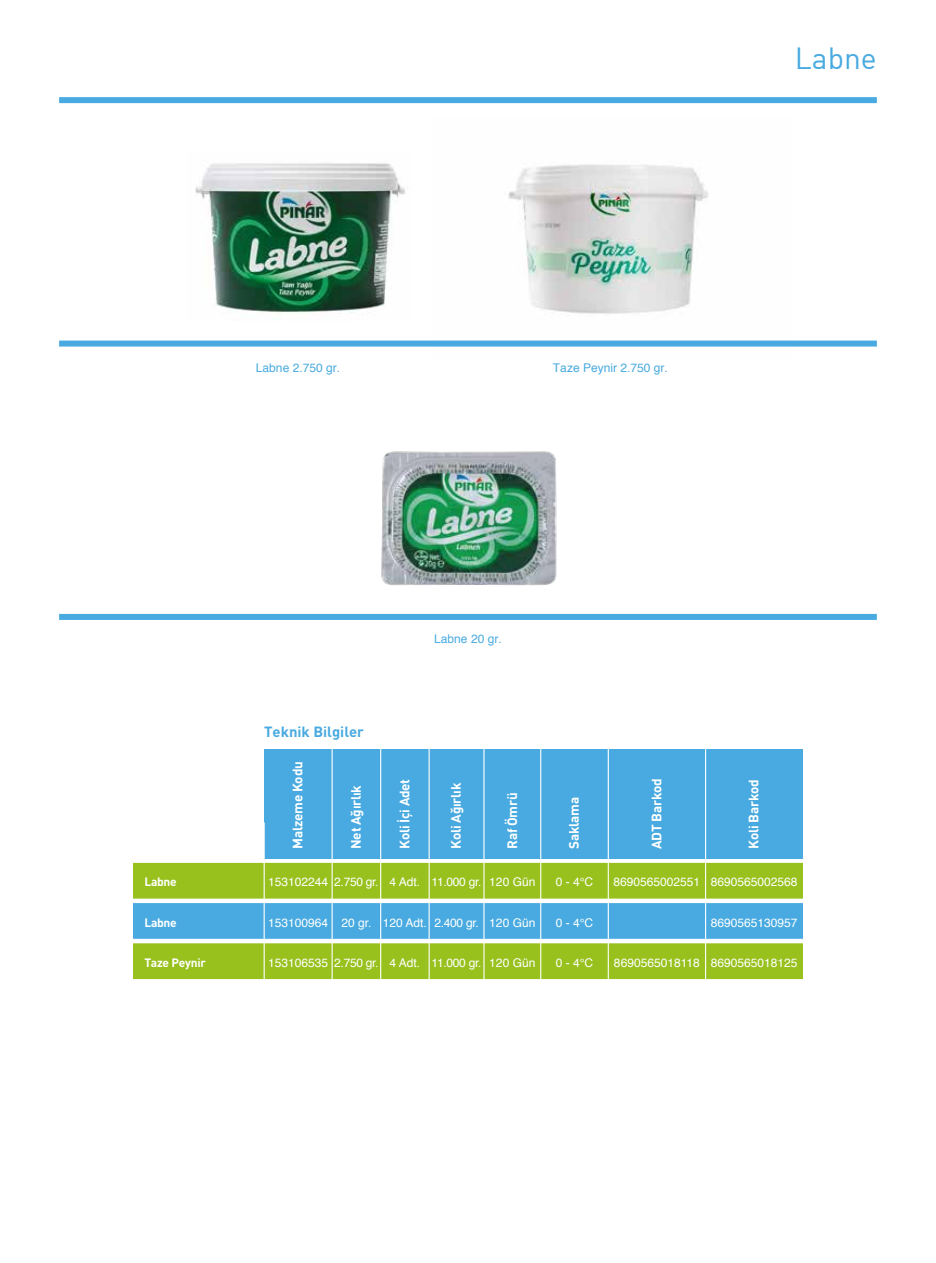
<style>
.page{position:relative;width:936px;height:1263px;background:#fff}
.page>*{position:absolute;margin:0;border:0;box-sizing:border-box;transform-origin:0 0}
.t1{font:30px "DIN";color:#48aae0}
.t2{font:700 14.7px "DIN Pro";color:#48aae0}
.t3{font:700 13.5px "DIN Pro";letter-spacing:-.02em;color:#fff}
.t4{font:12px "Helvetica";color:#fff}
.t5{font:12px "Helvetica";color:#48aae0}
.t6{font:700 12px "DIN Pro";letter-spacing:-.02em;color:#fff}
</style>
<div class="page">
<img style="left:432px;top:164px;width:360px;height:177px">
<div style="left:59px;top:341px;width:817px;height:6px;background:#48aae0"></div>
<div style="left:59px;top:97px;width:817px;height:6px;background:#48aae0"></div>
<div style="left:59px;top:614px;width:817px;height:6px;background:#48aae0"></div>
<div style="left:133px;top:861px;width:669px;height:120px;background:#98c11e"></div>
<div style="left:133px;top:901px;width:669px;height:40px;background:#48aae0"></div>
<div style="left:133px;top:858px;width:669px;height:5px;background:#fff"></div>
<div style="left:133px;top:898px;width:669px;height:5px;background:#fff"></div>
<hr style="left:133px;top:939px;width:669px;height:4px;background:#fff">
<svg style="left:133px;top:979px;width:669px;height:2px"></svg>
<div style="left:264px;top:749px;width:538px;height:109px;background:#48aae0"></div>
<hr style="left:263px;top:822px;width:2px;height:159px;background:#fff">
<hr style="left:331px;top:749px;width:1px;height:232px;background:#fff">
<hr style="left:380px;top:749px;width:1px;height:232px;background:#fff">
<hr style="left:428px;top:749px;width:1px;height:232px;background:#fff">
<hr style="left:483px;top:749px;width:1px;height:232px;background:#fff">
<hr style="left:540px;top:749px;width:1px;height:232px;background:#fff">
<hr style="left:607px;top:749px;width:1px;height:232px;background:#fff">
<hr style="left:705px;top:749px;width:1px;height:232px;background:#fff">
<img style="left:195px;top:163px;width:210px;height:152px">
<img style="left:381px;top:451px;width:176px;height:135px">
<h1 class="t1" style="left:794px;top:39px;width:84px">Labne</h1>
<p class="t5" style="left:256px;top:359px;width:86px">Labne 2.750 gr.</p>
<p class="t5" style="left:553px;top:359px;width:116px">Taze Peynir 2.750 gr.</p>
<p class="t5" style="left:434px;top:629px;width:69px">Labne 20 gr.</p>
<p class="t2" style="left:264px;top:719px;width:101px">Teknik Bilgiler</p>
<p class="t3" style="left:286px;top:849px;width:89px;rotate:-90deg">Malzeme Kodu</p>
<p class="t3" style="left:344px;top:849px;width:65px;rotate:-90deg">Net Ağırlık</p>
<p class="t3" style="left:393px;top:849px;width:72px;rotate:-90deg">Koli İçi Adet</p>
<p class="t3" style="left:445px;top:849px;width:68px;rotate:-90deg">Koli Ağırlık</p>
<p class="t3" style="left:501px;top:849px;width:58px;rotate:-90deg">Raf Ömrü</p>
<p class="t3" style="left:562px;top:849px;width:53px;rotate:-90deg">Saklama</p>
<p class="t3" style="left:645px;top:849px;width:72px;rotate:-90deg">ADT Barkod</p>
<p class="t3" style="left:742px;top:849px;width:71px;rotate:-90deg">Koli Barkod</p>
<p class="t6" style="left:144px;top:871px;width:34px">Labne</p>
<p class="t4" style="left:268px;top:872px;width:269px">153102244 2.750 gr. 4 Adt. 11.000 gr. 120 Gün</p>
<p class="t4" style="left:555px;top:872px;width:39px">0 - 4°C</p>
<p class="t4" style="left:613px;top:872px;width:185px">8690565002551 8690565002568</p>
<p class="t6" style="left:144px;top:913px;width:34px">Labne</p>
<p class="t4" style="left:268px;top:913px;width:269px">153100964 20 gr. 120 Adt. 2.400 gr. 120 Gün</p>
<p class="t4" style="left:555px;top:913px;width:39px">0 - 4°C</p>
<p class="t4" style="left:710px;top:913px;width:88px">8690565130957</p>
<p class="t6" style="left:144px;top:952px;width:63px">Taze Peynir</p>
<p class="t4" style="left:268px;top:953px;width:269px">153106535 2.750 gr. 4 Adt. 11.000 gr. 120 Gün</p>
<p class="t4" style="left:555px;top:953px;width:39px">0 - 4°C</p>
<p class="t4" style="left:614px;top:953px;width:185px">8690565018118 8690565018125</p>
</div>
